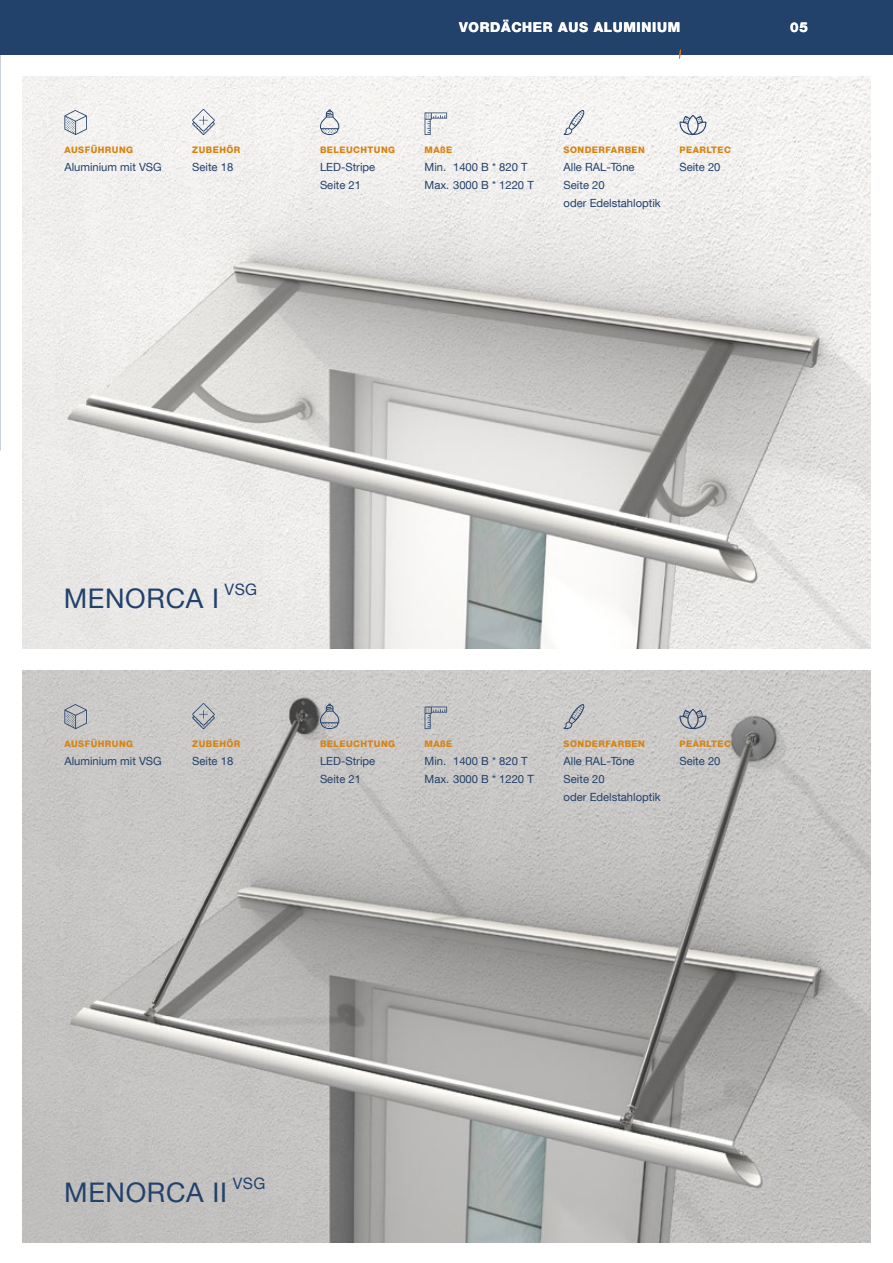
<style>
.page{position:relative;width:893px;height:1263px;background:#fff}
.page>*{position:absolute;margin:0;border:0;box-sizing:border-box;transform-origin:0 0}
.t1{font:27px "Helvetica Neue LT Com";letter-spacing:.025em;color:#22416b}
.t2{font:15.75px "Helvetica Neue LT Com";letter-spacing:.025em;color:#22416b}
.t3{font:800 13.5px "Helvetica Neue LT Com";letter-spacing:.05em;color:#fff}
.t4{font:11.25px/18px "Helvetica Neue LT Com";color:#22416b}
.t5{font:800 9px "Helvetica Neue LT Com";letter-spacing:.05em;color:#d88210}
</style>
<div class="page">
<div style="left:0;top:0;width:893px;height:54px;background:#22416b"></div>
<img style="left:22px;top:76px;width:848px;height:572px">
<img style="left:22px;top:670px;width:848px;height:572px">
<svg style="left:564px;top:110px;width:21px;height:25px"></svg>
<svg style="left:564px;top:704px;width:21px;height:25px"></svg>
<svg style="left:425px;top:113px;width:22px;height:22px"></svg>
<svg style="left:425px;top:707px;width:22px;height:22px"></svg>
<svg style="left:64px;top:110px;width:23px;height:25px"></svg>
<svg style="left:64px;top:704px;width:23px;height:25px"></svg>
<svg style="left:192px;top:109px;width:23px;height:26px"></svg>
<svg style="left:192px;top:703px;width:23px;height:26px"></svg>
<svg style="left:320px;top:109px;width:19px;height:26px"></svg>
<svg style="left:679px;top:49px;width:2px;height:10px"></svg>
<svg style="left:679px;top:115px;width:27px;height:20px"></svg>
<svg style="left:679px;top:709px;width:27px;height:20px"></svg>
<svg style="left:320px;top:703px;width:19px;height:26px"></svg>
<p class="t5" style="left:64px;top:144px;width:70px">AUSFÜHRUNG</p>
<p class="t4" style="left:64px;top:158px;width:99px">Aluminium mit VSG</p>
<p class="t5" style="left:192px;top:144px;width:50px">ZUBEHÖR</p>
<p class="t4" style="left:192px;top:158px;width:43px">Seite 18</p>
<p class="t3" style="left:459px;top:19px;width:223px">VORDÄCHER AUS ALUMINIUM</p>
<p class="t3" style="left:790px;top:19px;width:19px">05</p>
<p class="t5" style="left:320px;top:144px;width:77px">BELEUCHTUNG</p>
<p class="t4" style="left:320px;top:158px;width:57px">LED-Stripe<br>Seite 21</p>
<p class="t5" style="left:425px;top:144px;width:29px">MAßE</p>
<p class="t4" style="left:425px;top:158px;width:111px">Min. 1400 B * 820 T<br>Max. 3000 B * 1220 T</p>
<p class="t5" style="left:564px;top:144px;width:83px">SONDERFARBEN</p>
<p class="t4" style="left:564px;top:158px;width:99px">Alle RAL-Töne<br>Seite 20<br>oder Edelstahloptik</p>
<p class="t5" style="left:679px;top:144px;width:53px">PEARLTEC</p>
<p class="t4" style="left:679px;top:158px;width:43px">Seite 20</p>
<h1 class="t1" style="left:64px;top:581px;width:157px">MENORCA I</h1>
<h2 class="t2" style="left:225px;top:579px;width:34px">VSG</h2>
<p class="t5" style="left:64px;top:738px;width:70px">AUSFÜHRUNG</p>
<p class="t4" style="left:64px;top:752px;width:99px">Aluminium mit VSG</p>
<p class="t5" style="left:192px;top:738px;width:50px">ZUBEHÖR</p>
<p class="t4" style="left:192px;top:752px;width:43px">Seite 18</p>
<p class="t5" style="left:320px;top:738px;width:77px">BELEUCHTUNG</p>
<p class="t4" style="left:320px;top:752px;width:57px">LED-Stripe<br>Seite 21</p>
<p class="t5" style="left:425px;top:738px;width:29px">MAßE</p>
<p class="t4" style="left:425px;top:752px;width:111px">Min. 1400 B * 820 T<br>Max. 3000 B * 1220 T</p>
<p class="t5" style="left:564px;top:738px;width:83px">SONDERFARBEN</p>
<p class="t4" style="left:564px;top:752px;width:99px">Alle RAL-Töne<br>Seite 20<br>oder Edelstahloptik</p>
<p class="t5" style="left:679px;top:738px;width:53px">PEARLTEC</p>
<p class="t4" style="left:679px;top:752px;width:43px">Seite 20</p>
<h1 class="t1" style="left:64px;top:1175px;width:165px">MENORCA II</h1>
<h2 class="t2" style="left:233px;top:1173px;width:34px">VSG</h2>
</div>
